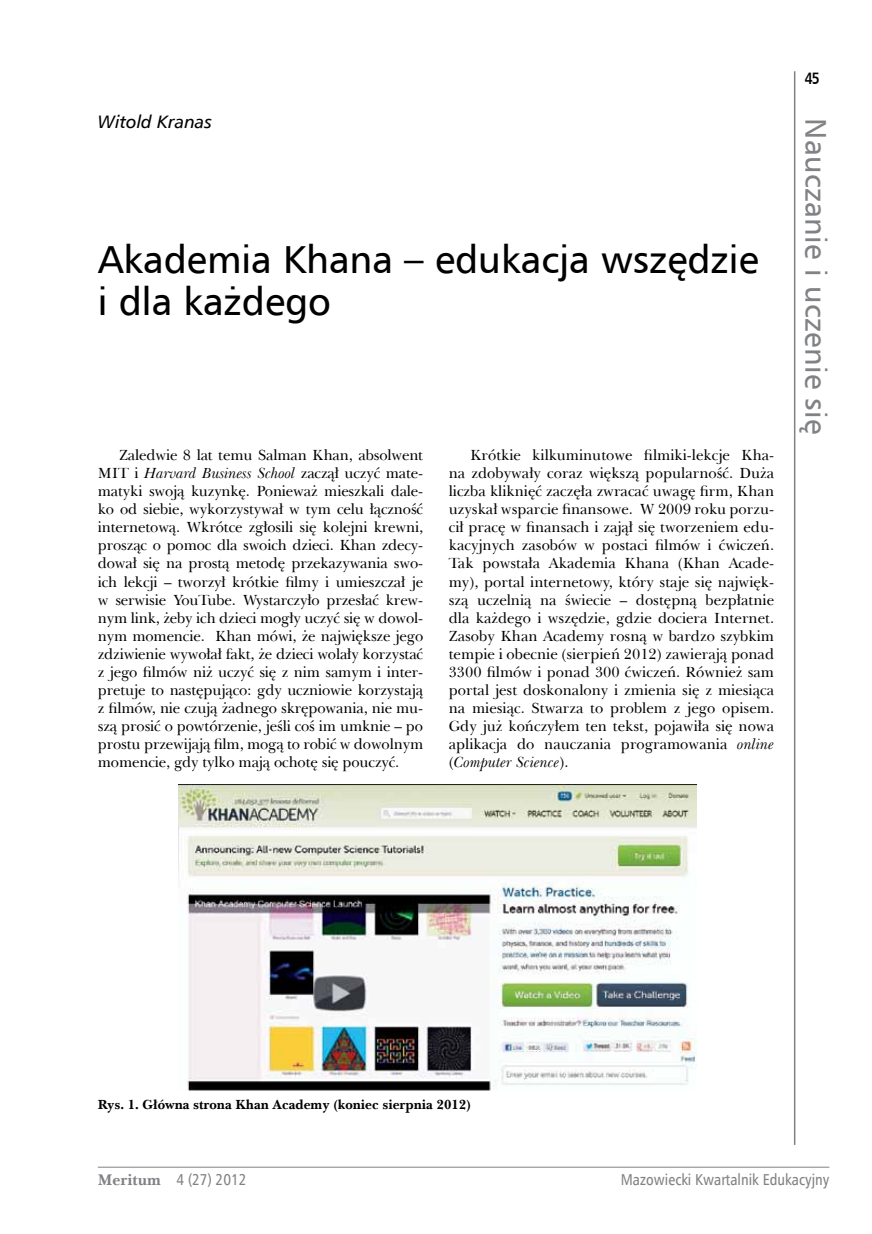
<style>
.page{position:relative;width:872px;height:1234px;background:#fff}
.page>*{position:absolute;margin:0;border:0;box-sizing:border-box;transform-origin:0 0}
.t1{font:39px/42px "Humnst 777 EU";color:#000}
.t2{font:30px "Humnst 777 EU";letter-spacing:.01em;color:#808285}
.t3{font:italic 18px "Humnst 777 EU";color:#000}
.t4{font:700 16.5px "Humnst 777 EU";color:#000;scale:.8 1}
.t5{font:15.75px "Humnst 777 Cn EU";color:#808285}
.t6{font:15px/18px "Baskerville EU";letter-spacing:-.005em;color:#000;text-align:justify}
.t7{font:700 13.5px "Baskerville EU";color:#000}
.s1{font-style:italic}
.s2{font-family:"Baskerville EU";font-weight:700}
</style>
<div class="page">
<hr style="left:794px;top:71px;width:1px;height:1073px;background:#808285">
<hr style="left:98px;top:1166px;width:731px;height:1px;background:#808285">
<img style="left:179px;top:784px;width:518px;height:306px">
<p class="t3" style="left:98px;top:111px;width:116px">Witold Kranas</p>
<h1 class="t1" style="left:98px;top:238px;width:662px">Akademia Khana – edukacja wszędzie i dla każdego</h1>
<p class="t6" style="left:98px;top:446px;width:327px;text-indent:21px">Zaledwie 8 lat temu Salman Khan, absolwent MIT i <span class="s1">Harvard Business School</span> zaczął uczyć mate&shy;matyki swoją kuzynkę. Ponieważ mieszkali dale&shy;ko od siebie, wykorzystywał w tym celu łączność internetową. Wkrótce zgłosili się kolejni krewni, prosząc o pomoc dla swoich dzieci. Khan zdecy&shy;dował się na prostą metodę przekazywania swo&shy;ich lekcji – tworzył krótkie filmy i umieszczał je w serwisie YouTube. Wystarczyło przesłać krew&shy;nym link, żeby ich dzieci mogły uczyć się w dowol&shy;nym momencie. Khan mówi, że największe jego zdziwienie wywołał fakt, że dzieci wolały korzystać z jego filmów niż uczyć się z nim samym i inter&shy;pretuje to następująco: gdy uczniowie korzystają z filmów, nie czują żadnego skrępowania, nie mu&shy;szą prosić o powtórzenie, jeśli coś im umknie – po prostu przewijają film, mogą to robić w dowolnym momencie, gdy tylko mają ochotę się pouczyć.</p>
<p class="t6" style="left:449px;top:446px;width:327px;text-indent:21px">Krótkie kilkuminutowe filmiki-lekcje Kha&shy;na zdobywały coraz większą popularność. Duża liczba kliknięć zaczęła zwracać uwagę firm, Khan uzyskał wsparcie finansowe. W 2009 roku porzu&shy;cił pracę w finansach i zajął się tworzeniem edu&shy;kacyjnych zasobów w postaci filmów i ćwiczeń.<br>Tak powstała Akademia Khana (Khan Acade&shy;my), portal internetowy, który staje się najwięk&shy;szą uczelnią na świecie – dostępną bezpłatnie dla każdego i wszędzie, gdzie dociera Internet.<br>Zasoby Khan Academy rosną w bardzo szybkim tempie i obecnie (sierpień 2012) zawierają ponad 3300 filmów i ponad 300 ćwiczeń. Również sam portal jest doskonalony i zmienia się z miesiąca na miesiąc. Stwarza to problem z jego opisem.<br>Gdy już kończyłem ten tekst, pojawiła się nowa aplikacja do nauczania programowania <span class="s1">online </span>(<span class="s1">Computer Science</span>).</p>
<p class="t4" style="left:804px;top:67px;width:20px">45</p>
<h2 class="t2" style="left:834px;top:118px;width:318px;rotate:90deg">Nauczanie i uczenie się</h2>
<p class="t7" style="left:98px;top:1095px;width:374px">Rys. 1. Główna strona Khan Academy (koniec sierpnia 2012)</p>
<p class="t5" style="left:98px;top:1169px;width:150px"><span class="s2">Meritum</span> 4 (27) 2012</p>
<p class="t5" style="left:621px;top:1169px;width:210px">Mazowiecki Kwartalnik Edukacyjny</p>
</div>
